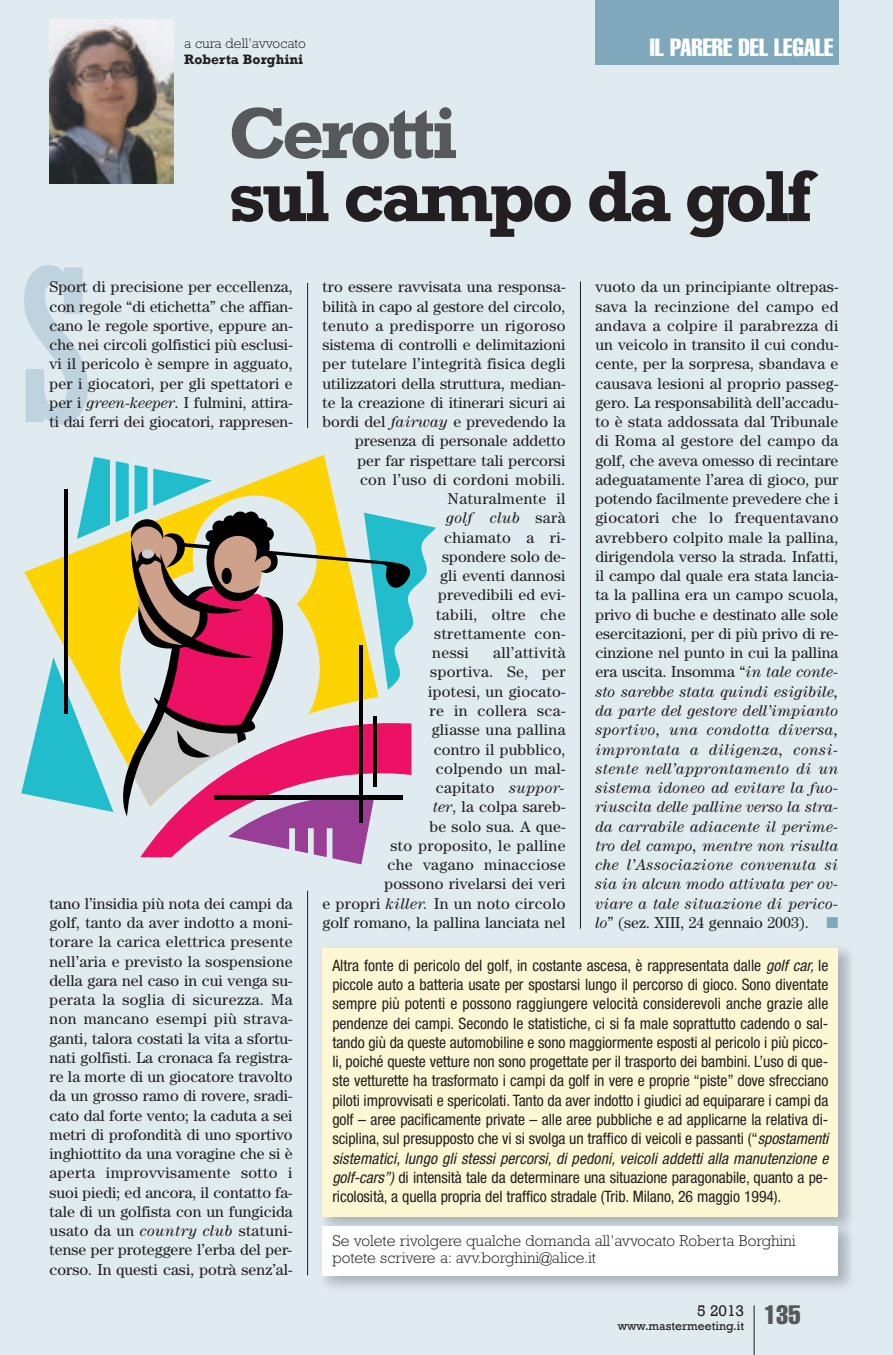
<style>
.page{position:relative;width:893px;height:1355px;background:#fff}
.page>*{position:absolute;margin:0;border:0;box-sizing:border-box;transform-origin:0 0}
.t1{font:700 73.5px "Rockwell";letter-spacing:-.05em;color:#231f20}
.t2{font:700 73.5px "Rockwell";letter-spacing:-.05em;color:#57585a}
.t3{font:extra-condensed 24.5px "Helvetica";color:#fff}
.t4{font:15.75px/19.2px "Century";letter-spacing:.01em;color:#231f20;text-align:justify}
.t5{font:condensed 15.75px/19.2px "Helvetica Neue";letter-spacing:-.005em;color:#231f20;text-align:justify}
.t6{font:300 15.75px/16.6px "Rockwell";color:#231f20}
.t7{font:italic 15.75px "Century";letter-spacing:.025em;color:#231f20}
.t8{font:15.75px "Rockwell";color:#231f20}
.t9{font:300 14px "Rockwell";color:#231f20}
.t10{font:700 14px "Rockwell";color:#231f20}
.t11{font:12.25px "Rockwell";color:#231f20}
.s1{font-style:italic}
.s2{font-style:normal}
.s3{color:#7fa8bc}
</style>
<div class="page">
<div style="left:0;top:0;width:893px;height:1354px;background:#e0ebf0"></div>
<hr style="left:754px;top:1305px;width:1px;height:49px;background:#231f20">
<div style="left:595px;top:0;width:243px;height:64px;background:#7fa8bc"></div>
<img style="left:50px;top:20px;width:124px;height:164px">
<img style="left:322px;top:948px;width:529px;height:340px">
<div style="left:322px;top:947px;width:516px;height:269px;background:#fef7d4"></div>
<div style="left:322px;top:1225px;width:516px;height:50px;background:#fff"></div>
<hr style="left:307px;top:890px;width:1px;height:385px;background:#231f20">
<hr style="left:580px;top:281px;width:1px;height:647px;background:#231f20">
<hr style="left:307px;top:283px;width:1px;height:145px;background:#231f20">
<svg style="left:21px;top:457px;width:415px;height:407px"></svg>
<svg style="left:24px;top:265px;width:64px;height:159px"></svg>
<p class="t9" style="left:184px;top:39px;width:123px">a cura dell’avvocato</p>
<p class="t10" style="left:184px;top:51px;width:120px">Roberta Borghini</p>
<h2 class="t3" style="left:650px;top:39px;width:185px">IL PARERE DEL LEGALE</h2>
<h1 class="t2" style="left:228px;top:89px;width:231px">Cerotti</h1>
<h1 class="t1" style="left:228px;top:152px;width:585px">sul campo da golf</h1>
<p class="t4" style="left:50px;top:278px;width:245px">Sport di precisione per eccellenza, con regole “di etichetta” che affian&shy;cano le regole sportive, eppure an&shy;che nei circoli golfistici più esclusi&shy;vi il pericolo è sempre in agguato, per i giocatori, per gli spettatori e per i <span class="s1">green-keeper</span>. I fulmini, attira&shy;ti dai ferri dei giocatori, rappresen-</p>
<p class="t4" style="left:50px;top:895px;width:245px">tano l’insidia più nota dei campi da golf, tanto da aver indotto a moni&shy;torare la carica elettrica presente nell’aria e previsto la sospensione della gara nel caso in cui venga su&shy;perata la soglia di sicurezza. Ma non mancano esempi più strava&shy;ganti, talora costati la vita a sfortu&shy;nati golfisti. La cronaca fa registra&shy;re la morte di un giocatore travolto da un grosso ramo di rovere, sradi&shy;cato dal forte vento; la caduta a sei metri di profondità di uno sportivo inghiottito da una voragine che si è aperta improvvisamente sotto i suoi piedi; ed ancora, il contatto fa&shy;tale di un golfista con un fungicida usato da un <span class="s1">country club</span> statuni&shy;tense per proteggere l’erba del per&shy;corso. In questi casi, potrà senz’al-</p>
<p class="t4" style="left:322px;top:278px;width:245px">tro essere ravvisata una responsa-</p>
<p class="t4" style="left:322px;top:298px;width:245px">bilità in capo al gestore del circolo,</p>
<p class="t4" style="left:322px;top:317px;width:245px">tenuto a predisporre un rigoroso</p>
<p class="t4" style="left:322px;top:336px;width:245px">sistema di controlli e delimitazioni</p>
<p class="t4" style="left:322px;top:355px;width:245px">per tutelare l’integrità fisica degli</p>
<p class="t4" style="left:322px;top:375px;width:245px">utilizzatori della struttura, median-</p>
<p class="t4" style="left:322px;top:394px;width:245px">te la creazione di itinerari sicuri ai</p>
<p class="t4" style="left:322px;top:413px;width:245px">bordi del <span class="s1">fairway</span> e prevedendo la</p>
<p class="t4" style="left:355px;top:432px;width:212px">presenza di personale addetto</p>
<p class="t4" style="left:357px;top:452px;width:210px">per far rispettare tali percorsi</p>
<p class="t4" style="left:360px;top:471px;width:207px">con l’uso di cordoni mobili.</p>
<p class="t4" style="left:448px;top:490px;width:119px">Naturalmente il</p>
<p class="t7" style="left:446px;top:512px;width:121px">golf club <span class="s2">sarà</span></p>
<p class="t4" style="left:444px;top:529px;width:123px">chiamato a ri-</p>
<p class="t4" style="left:442px;top:548px;width:125px">spondere solo de-</p>
<p class="t4" style="left:440px;top:567px;width:127px">gli eventi dannosi</p>
<p class="t4" style="left:438px;top:586px;width:129px">prevedibili ed evi-</p>
<p class="t4" style="left:436px;top:606px;width:131px">tabili, oltre che</p>
<p class="t4" style="left:434px;top:625px;width:133px">strettamente con-</p>
<p class="t4" style="left:432px;top:644px;width:38px">nessi</p>
<p class="t4" style="left:322px;top:644px;width:245px;text-align:right">all’attività<br>sportiva. Se, per<br>ipotesi, un giocato-<br>re in collera sca-<br>gliasse una pallina<br>contro il pubblico,<br>colpendo un mal-<br>capitato <span class="s1">suppor-<br>ter</span>, la colpa sareb-<br>be solo sua. A que-<br>sto proposito, le palline<br>che vagano minacciose<br>possono rivelarsi dei veri<br>e propri <span class="s1">killer.</span> In un noto circolo golf romano, la pallina lanciata nel</p>
<p class="t4" style="left:595px;top:278px;width:245px">vuoto da un principiante oltrepas&shy;sava la recinzione del campo ed andava a colpire il parabrezza di un veicolo in transito il cui condu&shy;cente, per la sorpresa, sbandava e causava lesioni al proprio passeg&shy;gero. La responsabilità dell’accadu&shy;to è stata addossata dal Tribunale di Roma al gestore del campo da golf, che aveva omesso di recintare adeguatamente l’area di gioco, pur potendo facilmente prevedere che i giocatori che lo frequentavano avrebbero colpito male la pallina, dirigendola verso la strada. Infatti, il campo dal quale era stata lancia&shy;ta la pallina era un campo scuola, privo di buche e destinato alle sole esercitazioni, per di più privo di re&shy;cinzione nel punto in cui la pallina era uscita. Insomma “<span class="s1">in tale conte&shy;sto sarebbe stata quindi esigibile, da parte del gestore dell’impianto sportivo, una condotta diversa, improntata a diligenza, consi&shy;stente nell’approntamento di un sistema idoneo ad evitare la fuo&shy;riuscita delle palline verso la stra&shy;da carrabile adiacente il perime&shy;tro del campo, mentre non risulta che l’Associazione convenuta si sia in alcun modo attivata per ov&shy;viare a tale situazione di perico&shy;lo</span>” (sez. XIII, 24 gennaio 2003). <span class="s3">■</span></p>
<p class="t5" style="left:332px;top:957px;width:498px">Altra fonte di pericolo del golf, in costante ascesa, è rappresentata dalle <span class="s1">golf car,</span> le piccole auto a batteria usate per spostarsi lungo il percorso di gioco. Sono diventate sempre più potenti e possono raggiungere velocità considerevoli anche grazie alle pendenze dei campi. Secondo le statistiche, ci si fa male soprattutto cadendo o sal&shy;tando giù da queste automobiline e sono maggiormente esposti al pericolo i più picco&shy;li, poiché queste vetture non sono progettate per il trasporto dei bambini. L’uso di que&shy;ste vetturette ha trasformato i campi da golf in vere e proprie “piste” dove sfrecciano piloti improvvisati e spericolati. Tanto da aver indotto i giudici ad equiparare i campi da golf – aree pacificamente private – alle aree pubbliche e ad applicarne la relativa di&shy;sciplina, sul presupposto che vi si svolga un traffico di veicoli e passanti (“<span class="s1">spostamenti sistematici, lungo gli stessi percorsi, di pedoni, veicoli addetti alla manutenzione e golf-cars”)</span> di intensità tale da determinare una situazione paragonabile, quanto a pe&shy;ricolosità, a quella propria del traffico stradale (Trib. Milano, 26 maggio 1994).</p>
<p class="t6" style="left:332px;top:1233px;width:465px">Se volete rivolgere qualche domanda all’avvocato Roberta Borghini potete scrivere a: avv.borghini@alice.it</p>
<p class="t11" style="left:618px;top:1318px;width:184px">www.mastermeeting.it <sup>135</sup></p>
<p class="t8" style="left:697px;top:1300px;width:49px">5 2013</p>
</div>
